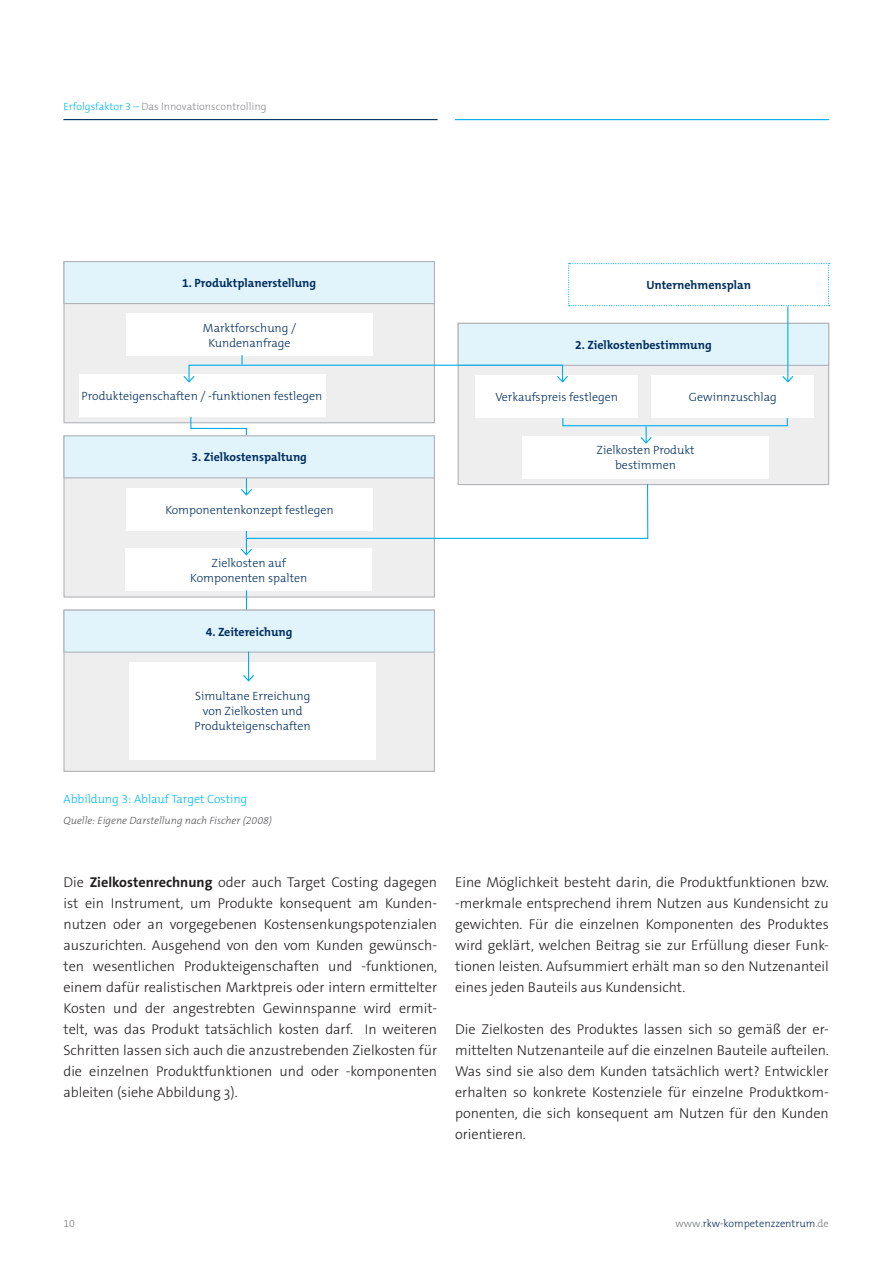
<style>
.page{position:relative;width:893px;height:1263px;background:#fff}
.page>*{position:absolute;margin:0;border:0;box-sizing:border-box;transform-origin:0 0}
.copy_blocksatz_9_5_p{font:300 14.25px/21px "The Sans Os F";color:#231f20;text-align:justify}
.t1{font:300 12px/15px "The Mix B W3";color:#002e5e;text-align:center}
.t2{font:700 12px "The Mix B W7";color:#002e5e}
.bildunterschrift{font:300 12px "The Mix B W3";color:#00baf1}
.copy_blocksatz_9_5_p-2{font:italic 300 10.5px "The Mix B W3";color:#57585a}
.t3{font:300 10.5px "The Mix B W3";color:#898b8e}
.t4{font:300 10.5px "The Mix B W3";color:#002e5e}
.t5{font:300 10.5px "The Mix B W3";color:#76787b}
.s1{color:#00b6f0}
.s2{font-weight:700}
.s3{color:#76787b}
</style>
<div class="page">
<hr style="left:63px;top:119px;width:375px;height:1px;background:#002e5e">
<hr style="left:455px;top:119px;width:374px;height:1px;background:#00aeef">
<div style="left:63px;top:609px;width:372px;height:163px;background:#eeeeef;border:1px solid #b2b3b7"></div>
<div style="left:63px;top:261px;width:372px;height:162px;background:#eeeeef;border:1px solid #b2b3b7"></div>
<div style="left:64px;top:262px;width:370px;height:42px;background:#e1f4fc"></div>
<div style="left:63px;top:261px;width:372px;height:43px;border:1px solid #b2b3b7"></div>
<div style="left:126px;top:314px;width:247px;height:42px;background:#fff"></div>
<div style="left:79px;top:374px;width:246px;height:42px;background:#fff"></div>
<div style="left:63px;top:435px;width:372px;height:163px;background:#eeeeef;border:1px solid #b2b3b7"></div>
<div style="left:126px;top:549px;width:246px;height:42px;background:#fff"></div>
<div style="left:458px;top:323px;width:371px;height:162px;background:#eeeeef;border:1px solid #b2b3b7"></div>
<div style="left:475px;top:376px;width:163px;height:42px;background:#fff"></div>
<div style="left:651px;top:376px;width:163px;height:42px;background:#fff"></div>
<svg style="left:568px;top:263px;width:262px;height:43px"></svg>
<div style="left:522px;top:436px;width:247px;height:42px;background:#fff"></div>
<svg style="left:241px;top:355px;width:2px;height:9px"></svg>
<svg style="left:190px;top:416px;width:58px;height:19px"></svg>
<div style="left:562px;top:418px;width:226px;height:8px;border:1px solid #00aeef"></div>
<svg style="left:639px;top:426px;width:14px;height:18px"></svg>
<svg style="left:246px;top:590px;width:1px;height:19px"></svg>
<div style="left:458px;top:323px;width:371px;height:42px;background:#e1f4fc"></div>
<div style="left:458px;top:323px;width:371px;height:43px;border:1px solid #b2b3b7"></div>
<div style="left:64px;top:436px;width:370px;height:42px;background:#e1f4fc"></div>
<div style="left:63px;top:435px;width:372px;height:43px;border:1px solid #b2b3b7"></div>
<div style="left:64px;top:610px;width:370px;height:42px;background:#e1f4fc"></div>
<div style="left:63px;top:609px;width:372px;height:44px;border:1px solid #b2b3b7"></div>
<div style="left:126px;top:488px;width:247px;height:42px;background:#fff"></div>
<div style="left:129px;top:662px;width:247px;height:97px;background:#fff"></div>
<hr style="left:248px;top:651px;width:1px;height:30px;background:#00aeef">
<svg style="left:243px;top:674px;width:11px;height:8px"></svg>
<div style="left:188px;top:365px;width:375px;height:17px;border:1px solid #00aeef"></div>
<svg style="left:183px;top:375px;width:13px;height:8px"></svg>
<svg style="left:556px;top:375px;width:13px;height:8px"></svg>
<hr style="left:787px;top:306px;width:1px;height:76px;background:#00aeef">
<svg style="left:781px;top:375px;width:14px;height:8px"></svg>
<svg style="left:240px;top:478px;width:409px;height:78px"></svg>
<p class="t3" style="left:63px;top:99px;width:205px"><span class="s1">Erfolgsfaktor 3 –</span> Das Innovationscontrolling</p>
<p class="t2" style="left:182px;top:275px;width:136px">1. Produktplanerstellung</p>
<p class="t1" style="left:203px;top:320px;width:95px">Marktforschung /<br>Kundenanfrage</p>
<p class="t1" style="left:82px;top:388px;width:242px">Produkteigenschaften / -funktionen festlegen</p>
<p class="t2" style="left:191px;top:449px;width:117px">3. Zielkostenspaltung</p>
<p class="t1" style="left:165px;top:502px;width:170px">Komponentenkonzept festlegen</p>
<p class="t1" style="left:190px;top:555px;width:119px">Zielkosten auf<br>Komponenten spalten</p>
<p class="t2" style="left:206px;top:624px;width:88px">4. Zeitereichung</p>
<p class="t1" style="left:195px;top:689px;width:118px">Simultane Erreichung von Zielkosten und<br>Produkteigenschaften</p>
<p class="bildunterschrift" style="left:63px;top:792px;width:185px">Abbildung 3: Ablauf Target Costing</p>
<p class="copy_blocksatz_9_5_p-2" style="left:63px;top:815px;width:210px">Quelle: Eigene Darstellung nach Fischer (2008)</p>
<p class="t2" style="left:646px;top:277px;width:106px">Unternehmensplan</p>
<p class="t2" style="left:575px;top:337px;width:138px">2. Zielkostenbestimmung</p>
<p class="t1" style="left:495px;top:390px;width:124px">Verkaufspreis festlegen</p>
<p class="t1" style="left:689px;top:390px;width:89px">Gewinnzuschlag</p>
<p class="t1" style="left:597px;top:443px;width:100px">Zielkosten Produkt bestimmen</p>
<p class="copy_blocksatz_9_5_p" style="left:63px;top:872px;width:375px">Die <span class="s2">Zielkostenrechnung</span> oder auch Target Costing dagegen ist ein Instrument, um Produkte konsequent am Kunden&shy;nutzen oder an vorgegebenen Kostensenkungspotenzialen auszurichten. Ausgehend von den vom Kunden gewünsch&shy;ten wesentlichen Produkteigenschaften und -funktionen, einem dafür realistischen Marktpreis oder intern ermittelter Kosten und der angestrebten Gewinnspanne wird ermit&shy;telt, was das Produkt tatsächlich kosten darf. In weiteren Schritten lassen sich auch die anzustrebenden Zielkosten für die einzelnen Produktfunktionen und oder -komponenten ableiten (siehe Abbildung 3).</p>
<p class="copy_blocksatz_9_5_p" style="left:455px;top:872px;width:375px">Eine Möglichkeit besteht darin, die Produktfunktionen bzw. -merkmale entsprechend ihrem Nutzen aus Kundensicht zu gewichten. Für die einzelnen Komponenten des Produktes wird geklärt, welchen Beitrag sie zur Erfüllung dieser Funk&shy;tionen leisten. Aufsummiert erhält man so den Nutzenanteil eines jeden Bauteils aus Kundensicht.</p>
<p class="copy_blocksatz_9_5_p" style="left:455px;top:1019px;width:375px">Die Zielkosten des Produktes lassen sich so gemäß der er&shy;mittelten Nutzenanteile auf die einzelnen Bauteile aufteilen.<br>Was sind sie also dem Kunden tatsächlich wert? Entwickler erhalten so konkrete Kostenziele für einzelne Produktkom&shy;ponenten, die sich konsequent am Nutzen für den Kunden orientieren.</p>
<p class="t5" style="left:63px;top:1217px;width:13px">10</p>
<p class="t4" style="left:676px;top:1217px;width:155px"><span class="s3">www.</span>rkw-kompetenzzentrum<span class="s3">.de</span></p>
</div>
